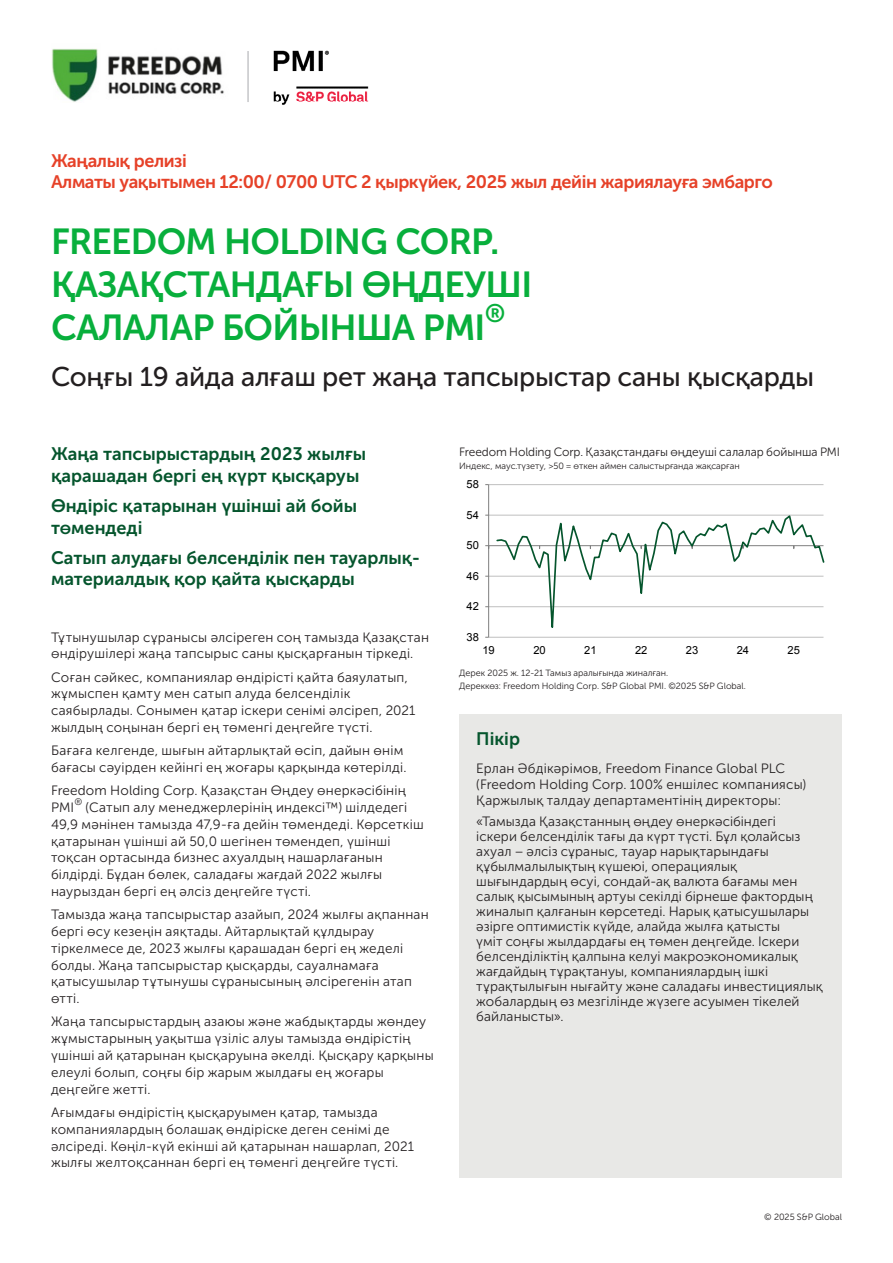
<style>
.page{position:relative;width:893px;height:1263px;background:#fff}
.page>*{position:absolute;margin:0;border:0;box-sizing:border-box;transform-origin:0 0}
.t1{font:36px/43.2px "Museo Sans Cyrl 700";letter-spacing:-.02em;color:#08af3c}
.Headline{font:27px "Museo Sans Cyrl 500";letter-spacing:-.01em;color:#231f20}
.t2{font:25.35px "Museo Sans Cyrl 700";color:#08af3c}
.Intro{font:18px/21.6px "Museo Sans Cyrl 700";color:#05552d}
.Embargo{font:18px "Museo Sans Cyrl 700";letter-spacing:-.025em;color:#e64128}
.Subheader{font:18px "Museo Sans Cyrl 700";color:#05552d}
.Body_copy{font:13.5px/16.8px "Museo Sans Cyrl 300";letter-spacing:.015em;color:#231f20}
.t3{font:12px "Museo Sans Cyrl 300";letter-spacing:-.005em;color:#231f20}
.t4{font:11.1px "Arial";color:#000}
.Body_copy-2{font:9.45px "Museo Sans Cyrl 300";color:#231f20}
.t5{font:9px "Museo Sans Cyrl 300";color:#231f20}
</style>
<div class="page">
<img style="left:273px;top:50px;width:96px;height:55px">
<hr style="left:248px;top:51px;width:1px;height:51px;background:#a8a9ad">
<img style="left:51px;top:48px;width:173px;height:54px">
<hr style="left:489px;top:637px;width:334px;height:1px;background:#bfbfbf">
<hr style="left:489px;top:606px;width:334px;height:1px;background:#bfbfbf">
<hr style="left:489px;top:576px;width:334px;height:1px;background:#bfbfbf">
<hr style="left:489px;top:515px;width:334px;height:1px;background:#bfbfbf">
<hr style="left:489px;top:484px;width:334px;height:1px;background:#bfbfbf">
<hr style="left:488px;top:485px;width:1px;height:152px;background:#7f7f7f">
<hr style="left:489px;top:545px;width:334px;height:1px;background:#7f7f7f">
<svg style="left:495px;top:514px;width:329px;height:124px"></svg>
<div style="left:459px;top:715px;width:383px;height:39px;background:#e8e8e6"></div>
<div style="left:459px;top:754px;width:383px;height:424px;background:#e8e8e6"></div>
<p class="Embargo" style="left:51px;top:150px;width:137px">Жаңалық релизі</p>
<p class="Embargo" style="left:51px;top:172px;width:723px">Алматы уақытымен 12:00/ 0700 UTC 2 қыркүйек, 2025 жыл дейін жариялауға эмбарго</p>
<p class="t1" style="left:51px;top:220px;width:483px">FREEDOM HOLDING CORP.<br>ҚАЗАҚСТАНДАҒЫ ӨҢДЕУШІ<br>САЛАЛАР БОЙЫНША PMI</p>
<p class="t2" style="left:485px;top:299px;width:22px">®</p>
<p class="Headline" style="left:51px;top:362px;width:765px">Соңғы 19 айда алғаш рет жаңа тапсырыстар саны қысқарды</p>
<p class="Intro" style="left:51px;top:443px;width:317px">Жаңа тапсырыстардың 2023 жылғы қарашадан бергі ең күрт қысқаруы</p>
<p class="Intro" style="left:51px;top:495px;width:308px">Өндіріс қатарынан үшінші ай бойы төмендеді</p>
<p class="Intro" style="left:51px;top:547px;width:370px">Сатып алудағы белсенділік пен тауарлық&shy;материалдық қор қайта қысқарды</p>
<p class="Body_copy" style="left:51px;top:629px;width:380px">Тұтынушылар сұранысы әлсіреген соң тамызда Қазақстан өндірушілері жаңа тапсырыс саны қысқарғанын тіркеді.</p>
<p class="Body_copy" style="left:51px;top:669px;width:366px">Соған сәйкес, компаниялар өндірісті қайта баяулатып, жұмыспен қамту мен сатып алуда белсенділік саябырлады. Сонымен қатар іскери сенімі әлсіреп, 2021 жылдың соңынан бергі ең төменгі деңгейге түсті.</p>
<p class="Body_copy" style="left:51px;top:742px;width:357px">Бағаға келгенде, шығын айтарлықтай өсіп, дайын өнім бағасы сәуірден кейінгі ең жоғары қарқында көтерілді.</p>
<p class="Body_copy" style="left:51px;top:782px;width:357px">Freedom Holding Corp. Қазақстан Өңдеу өнеркәсібінің<br>PMI</p>
<p class="Body_copy-2" style="left:74px;top:797px;width:9px">®</p>
<p class="Body_copy" style="left:51px;top:799px;width:374px;text-indent:35px">(Сатып алу менеджерлерінің индексі™) шілдедегі 49,9 мәнінен тамызда 47,9-ға дейін төмендеді. Көрсеткіш қатарынан үшінші ай 50,0 шегінен төмендеп, үшінші тоқсан ортасында бизнес ахуалдың нашарлағанын білдірді. Бұдан бөлек, саладағы жағдай 2022 жылғы наурыздан бергі ең әлсіз деңгейге түсті.</p>
<p class="Body_copy" style="left:51px;top:906px;width:379px">Тамызда жаңа тапсырыстар азайып, 2024 жылғы ақпаннан бергі өсу кезеңін аяқтады. Айтарлықтай құлдырау тіркелмесе де, 2023 жылғы қарашадан бергі ең жеделі болды. Жаңа тапсырыстар қысқарды, сауалнамаға қатысушылар тұтынушы сұранысының әлсірегенін атап өтті.</p>
<p class="Body_copy" style="left:51px;top:1013px;width:384px">Жаңа тапсырыстардың азаюы және жабдықтарды жөндеу жұмыстарының уақытша үзіліс алуы тамызда өндірістің үшінші ай қатарынан қысқаруына әкелді. Қысқару қарқыны елеулі болып, соңғы бір жарым жылдағы ең жоғары деңгейге жетті.</p>
<p class="Body_copy" style="left:51px;top:1104px;width:365px">Ағымдағы өндірістің қысқаруымен қатар, тамызда компаниялардың болашақ өндіріске деген сенімі де әлсіреді. Көңіл-күй екінші ай қатарынан нашарлап, 2021 жылғы желтоқсаннан бергі ең төменгі деңгейге түсті.</p>
<p class="t3" style="left:459px;top:445px;width:382px">Freedom Holding Corp. Қазақстандағы өңдеуші салалар бойынша PMI</p>
<p class="t5" style="left:459px;top:461px;width:282px">Индекс, маус.түзету, &gt;50 = өткен аймен салыстырғанда жақсарған</p>
<p class="t4" style="left:467px;top:477px;width:14px">58</p>
<p class="t4" style="left:467px;top:507px;width:14px">54</p>
<p class="t4" style="left:467px;top:538px;width:14px">50</p>
<p class="t4" style="left:467px;top:568px;width:14px">46</p>
<p class="t4" style="left:467px;top:599px;width:14px">42</p>
<p class="t4" style="left:467px;top:629px;width:14px">38</p>
<p class="t4" style="left:482px;top:643px;width:14px">19</p>
<p class="t4" style="left:533px;top:643px;width:14px">20</p>
<p class="t4" style="left:584px;top:643px;width:14px">21</p>
<p class="t4" style="left:635px;top:643px;width:14px">22</p>
<p class="t4" style="left:686px;top:643px;width:14px">23</p>
<p class="t4" style="left:737px;top:643px;width:14px">24</p>
<p class="t4" style="left:788px;top:643px;width:14px">25</p>
<p class="t5" style="left:459px;top:681px;width:288px">Дереккөз: Freedom Holding Corp. S&amp;P Global PMI. ©2025 S&amp;P Global.</p>
<p class="t5" style="left:459px;top:668px;width:210px">Дерек 2025 ж. 12-21 Тамыз аралығында жиналған.</p>
<p class="Subheader" style="left:476px;top:729px;width:45px">Пiкiр</p>
<p class="Body_copy" style="left:476px;top:760px;width:332px;line-height:16.2px">Ерлан Әбдікәрімов, Freedom Finance Global PLC (Freedom Holding Corp. 100% еншілес компаниясы)<br>Қаржылық талдау департаментінің директоры:</p>
<p class="Body_copy" style="left:476px;top:814px;width:348px;line-height:15px">«Тамызда Қазақстанның өңдеу өнеркәсібіндегі<br>іскери белсенділік тағы да күрт түсті. Бұл қолайсыз ахуал – әлсіз сұраныс, тауар нарықтарындағы құбылмалылықтың күшеюі, операциялық шығындардың өсуі, сондай-ақ валюта бағамы мен салық қысымының артуы секілді бірнеше фактордың жиналып қалғанын көрсетеді. Нарық қатысушылары әзірге оптимистік күйде, алайда жылға қатысты<br>үміт соңғы жылдардағы ең төмен деңгейде. Іскери белсенділіктің қалпына келуі макроэкономикалық жағдайдың тұрақтануы, компаниялардың ішкі тұрақтылығын нығайту және саладағы инвестициялық жобалардың өз мезгілінде жүзеге асуымен тікелей байланысты».</p>
<p class="t5" style="left:764px;top:1212px;width:79px">© 2025 S&amp;P Global</p>
</div>
